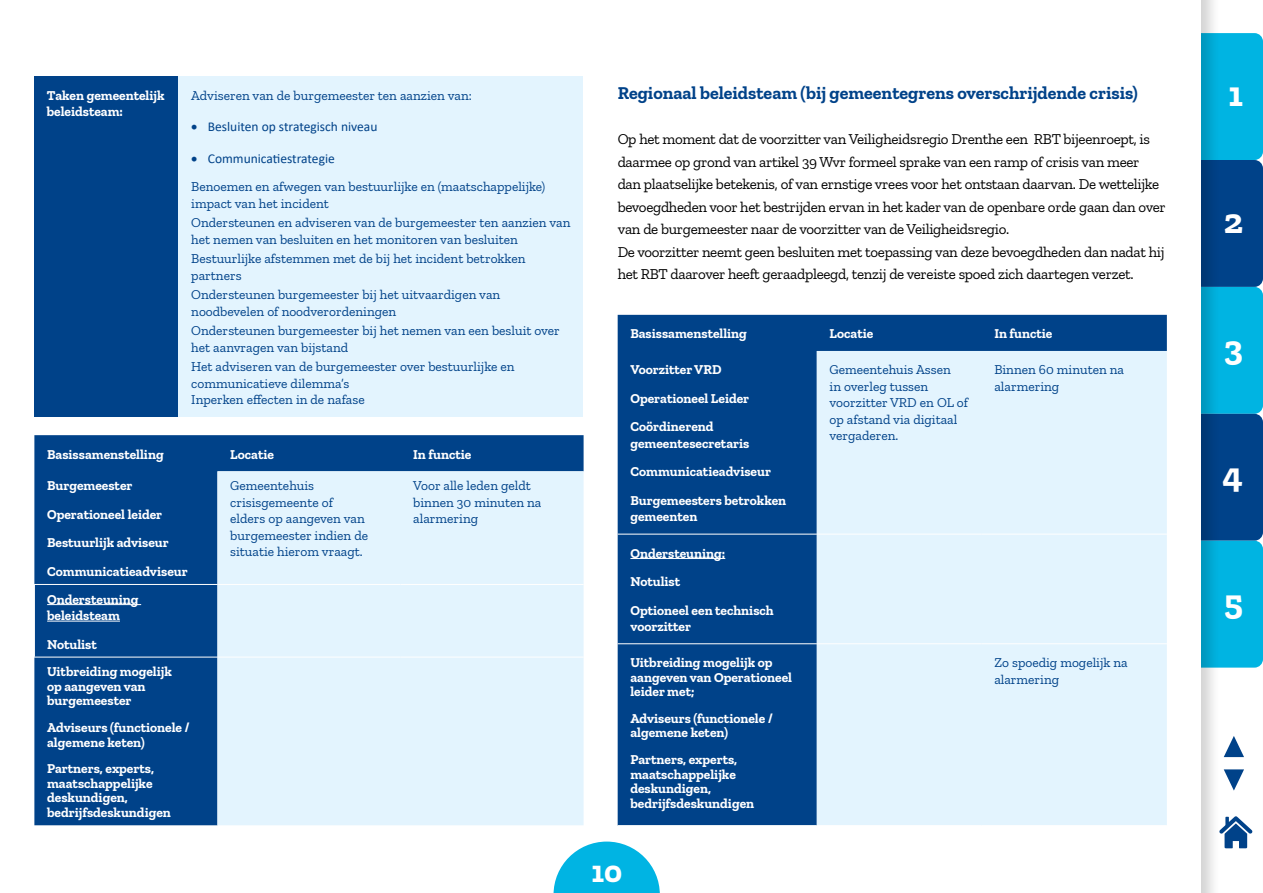
<style>
.page{position:relative;width:1263px;height:893px;background:#fff}
.page>*{position:absolute;margin:0;border:0;box-sizing:border-box;transform-origin:0 0}
.t1{font:700 36px "Zilla Slab";color:#fff}
.t2{font:700 31.5px "Zilla Slab";color:#fff}
.t3{font:700 18px "Zilla Slab";color:#004289}
.t4{font:15px/22.5px "Zilla Slab";letter-spacing:-.02em;color:#000}
.t5{font:13.5px/16.5px "Zilla Slab";color:#004289}
.t6{font:700 13.5px/14.5px "Zilla Slab";color:#fff}
.t7{font:13.5px "Calibri";color:#004289}
</style>
<div class="page">
<div style="left:34px;top:76px;width:145px;height:341px;background:#004289"></div>
<div style="left:179px;top:76px;width:404px;height:341px;background:#e3f4fe"></div>
<div style="left:34px;top:435px;width:550px;height:390px;background:#004289"></div>
<div style="left:217px;top:471px;width:367px;height:354px;background:#e3f4fe"></div>
<hr style="left:34px;top:584px;width:183px;height:1px;background:#fff">
<hr style="left:34px;top:585px;width:1px;height:72px;background:#fff">
<hr style="left:217px;top:584px;width:183px;height:1px;background:#fff">
<hr style="left:400px;top:584px;width:184px;height:1px;background:#fff">
<hr style="left:34px;top:657px;width:183px;height:1px;background:#fff">
<hr style="left:217px;top:657px;width:183px;height:1px;background:#fff">
<hr style="left:400px;top:657px;width:184px;height:1px;background:#fff">
<hr style="left:47px;top:604px;width:94px;height:1px;background:#fff">
<hr style="left:47px;top:621px;width:73px;height:1px;background:#fff">
<div style="left:618px;top:315px;width:549px;height:510px;background:#004289"></div>
<div style="left:817px;top:351px;width:350px;height:474px;background:#e3f4fe"></div>
<hr style="left:618px;top:534px;width:199px;height:1px;background:#fff">
<hr style="left:817px;top:534px;width:164px;height:1px;background:#fff">
<hr style="left:981px;top:534px;width:186px;height:1px;background:#fff">
<hr style="left:618px;top:643px;width:199px;height:1px;background:#fff">
<hr style="left:817px;top:643px;width:164px;height:1px;background:#fff">
<hr style="left:981px;top:643px;width:186px;height:1px;background:#fff">
<hr style="left:630px;top:558px;width:95px;height:1px;background:#fff">
<svg style="left:553px;top:842px;width:107px;height:51px"></svg>
<div style="left:1186px;top:0;width:77px;height:893px;background:#000;opacity:.18"></div>
<p class="t6" style="left:47px;top:87px;width:119px;line-height:16.5px">Taken gemeentelijk beleidsteam:</p>
<p class="t5" style="left:191px;top:87px;width:282px">Adviseren van de burgemeester ten aanzien van:</p>
<p class="t7" style="left:191px;top:118px;width:188px">• Besluiten op strategisch niveau</p>
<p class="t7" style="left:191px;top:149px;width:145px">• Communicatiestrategie</p>
<p class="t5" style="left:191px;top:179px;width:356px">Benoemen en afwegen van bestuurlijke en (maatschappelijke) impact van het incident</p>
<p class="t5" style="left:191px;top:215px;width:381px">Ondersteunen en adviseren van de burgemeester ten aanzien van het nemen van besluiten en het monitoren van besluiten</p>
<p class="t5" style="left:191px;top:251px;width:336px">Bestuurlijke afstemmen met de bij het incident betrokken partners</p>
<p class="t5" style="left:191px;top:287px;width:310px">Ondersteunen burgemeester bij het uitvaardigen van noodbevelen of noodverordeningen</p>
<p class="t5" style="left:191px;top:323px;width:370px">Ondersteunen burgemeester bij het nemen van een besluit over het aanvragen van bijstand</p>
<p class="t5" style="left:191px;top:359px;width:325px">Het adviseren van de burgemeester over bestuurlijke en communicatieve dilemma’s<br>Inperken effecten in de nafase</p>
<p class="t6" style="left:47px;top:447px;width:118px">Basissamenstelling</p>
<p class="t6" style="left:230px;top:447px;width:45px">Locatie</p>
<p class="t6" style="left:413px;top:447px;width:60px">In functie</p>
<p class="t6" style="left:47px;top:472px;width:142px;line-height:28.5px">Burgemeester<br>Operationeel leider<br>Bestuurlijk adviseur<br>Communicatieadviseur</p>
<p class="t5" style="left:230px;top:478px;width:139px">Gemeentehuis crisisgemeente of elders op aangeven van burgemeester indien de situatie hierom vraagt.</p>
<p class="t5" style="left:413px;top:478px;width:130px">Voor alle leden geldt binnen 30 minuten na alarmering</p>
<p class="t6" style="left:47px;top:591px;width:93px;line-height:16.5px">Ondersteuning beleidsteam</p>
<p class="t6" style="left:47px;top:630px;width:126px;line-height:27.6px">Notulist<br>Uitbreiding mogelijk</p>
<p class="t6" style="left:47px;top:679px;width:100px">op aangeven van burgemeester</p>
<p class="t6" style="left:47px;top:720px;width:144px">Adviseurs (functionele / algemene keten)</p>
<p class="t6" style="left:47px;top:761px;width:125px">Partners, experts, maatschappelijke deskundigen, bedrijfsdeskundigen</p>
<h3 class="t3" style="left:618px;top:83px;width:521px">Regionaal beleidsteam (bij gemeentegrens overschrijdende crisis)</h3>
<p class="t4" style="left:618px;top:128px;width:550px">Op het moment dat de voorzitter van Veiligheidsregio Drenthe een RBT bijeenroept, is daarmee op grond van artikel 39 Wvr formeel sprake van een ramp of crisis van meer dan plaatselijke betekenis, of van ernstige vrees voor het ontstaan daarvan. De wettelijke bevoegdheden voor het bestrijden ervan in het kader van de openbare orde gaan dan over van de burgemeester naar de voorzitter van de Veiligheidsregio.<br>De voorzitter neemt geen besluiten met toepassing van deze bevoegdheden dan nadat hij het RBT daarover heeft geraadpleegd, tenzij de vereiste spoed zich daartegen verzet.</p>
<p class="t6" style="left:630px;top:326px;width:118px">Basissamenstelling</p>
<p class="t6" style="left:829px;top:326px;width:45px">Locatie</p>
<p class="t6" style="left:994px;top:326px;width:60px">In functie</p>
<p class="t6" style="left:630px;top:356px;width:120px;line-height:28.5px">Voorzitter VRD<br>Operationeel Leider<br>Coördinerend</p>
<p class="t6" style="left:630px;top:429px;width:157px;line-height:28.5px">gemeentesecretaris<br>Communicatieadviseur<br>Burgemeesters betrokken</p>
<p class="t6" style="left:630px;top:510px;width:68px">gemeenten</p>
<p class="t5" style="left:829px;top:362px;width:140px">Gemeentehuis Assen<br>in overleg tussen voorzitter VRD en OL of op afstand via digitaal vergaderen.</p>
<p class="t5" style="left:994px;top:362px;width:131px">Binnen 60 minuten na alarmering</p>
<p class="t6" style="left:630px;top:539px;width:145px;line-height:28.5px">Ondersteuning:<br>Notulist<br>Optioneel een technisch</p>
<p class="t6" style="left:630px;top:619px;width:62px">voorzitter</p>
<p class="t6" style="left:630px;top:655px;width:163px">Uitbreiding mogelijk op aangeven van Operationeel leider met;</p>
<p class="t6" style="left:630px;top:711px;width:144px">Adviseurs (functionele / algemene keten)</p>
<p class="t6" style="left:630px;top:752px;width:125px">Partners, experts, maatschappelijke deskundigen, bedrijfsdeskundigen</p>
<h2 class="t2" style="left:591px;top:853px;width:32px">10</h2>
<p class="t5" style="left:994px;top:654px;width:135px">Zo spoedig mogelijk na alarmering</p>
<h1 class="t1" style="left:1228px;top:74px;width:16px">1</h1>
<h1 class="t1" style="left:1224px;top:200px;width:21px">2</h1>
<h1 class="t1" style="left:1224px;top:327px;width:21px">3</h1>
<h1 class="t1" style="left:1222px;top:454px;width:22px">4</h1>
<h1 class="t1" style="left:1224px;top:581px;width:20px">5</h1>
</div>
